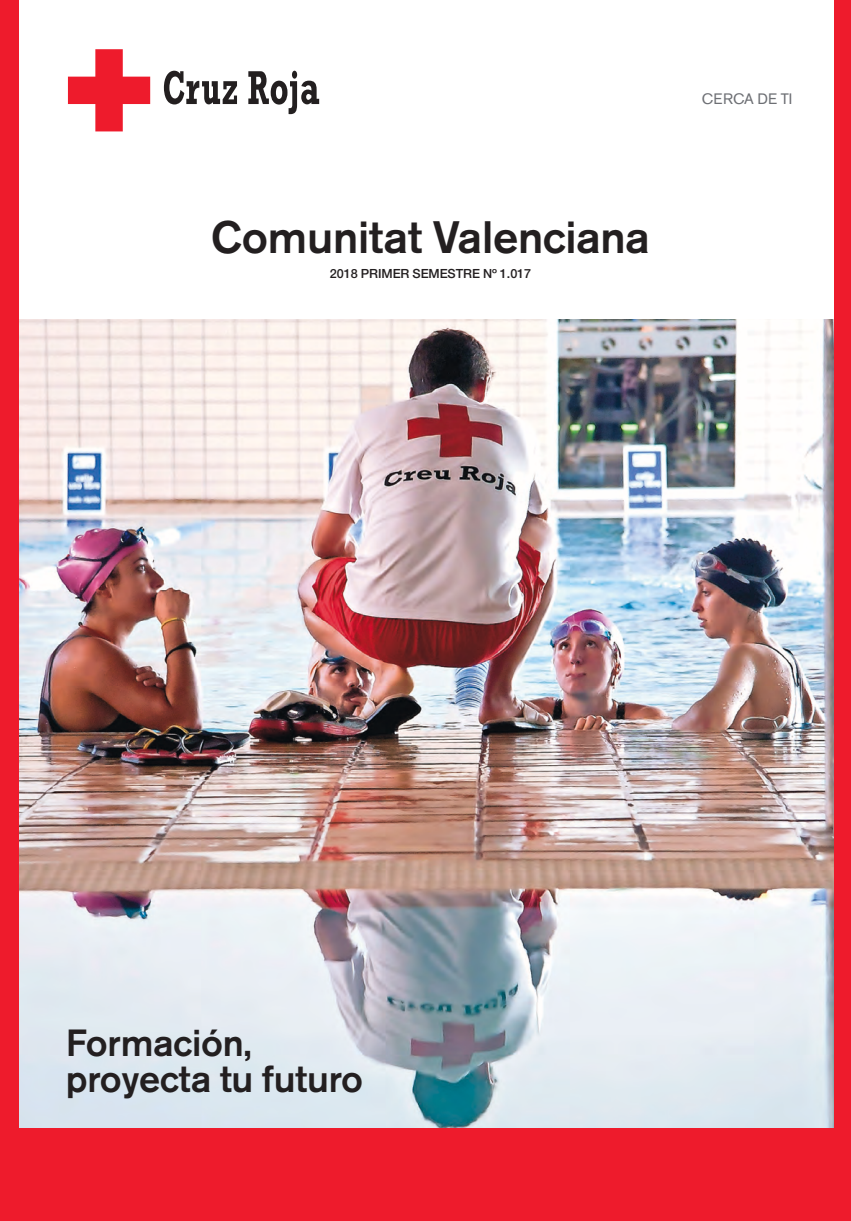
<style>
.page{position:relative;width:851px;height:1221px;background:#fff}
.page>*{position:absolute;margin:0;border:0;box-sizing:border-box;transform-origin:0 0}
.t1{font:500 45px "Akzidenz Grotesk BE";letter-spacing:-.005em;color:#231f20}
.t2{font:500 37.5px/36px "Akzidenz Grotesk BE";letter-spacing:-.005em;color:#231f20}
.t3{font:15px "Akzidenz Grotesk BE";letter-spacing:.015em;color:#6d6f74}
.t4{font:500 12.6px "Helvetica Neue";letter-spacing:-.005em;color:#231f20}
</style>
<div class="page">
<img style="left:18px;top:319px;width:816px;height:809px">
<svg style="left:164px;top:71px;width:73px;height:33px"></svg>
<svg style="left:248px;top:71px;width:71px;height:43px"></svg>
<svg style="left:68px;top:49px;width:82px;height:82px"></svg>
<div style="left:0;top:0;width:18px;height:1221px;background:#ee1b2c"></div>
<div style="left:834px;top:0;width:17px;height:1221px;background:#ee1b2c"></div>
<div style="left:0;top:1128px;width:851px;height:93px;background:#ee1b2c"></div>
<p class="t1" style="left:211px;top:220px;width:440px">Comunitat Valenciana</p>
<p class="t4" style="left:330px;top:269px;width:203px">2018 PRIMER SEMESTRE Nº 1.017</p>
<p class="t3" style="left:702px;top:94px;width:92px">CERCA DE TI</p>
<p class="t2" style="left:66px;top:1028px;width:298px">Formación, proyecta tu futuro</p>
</div>
